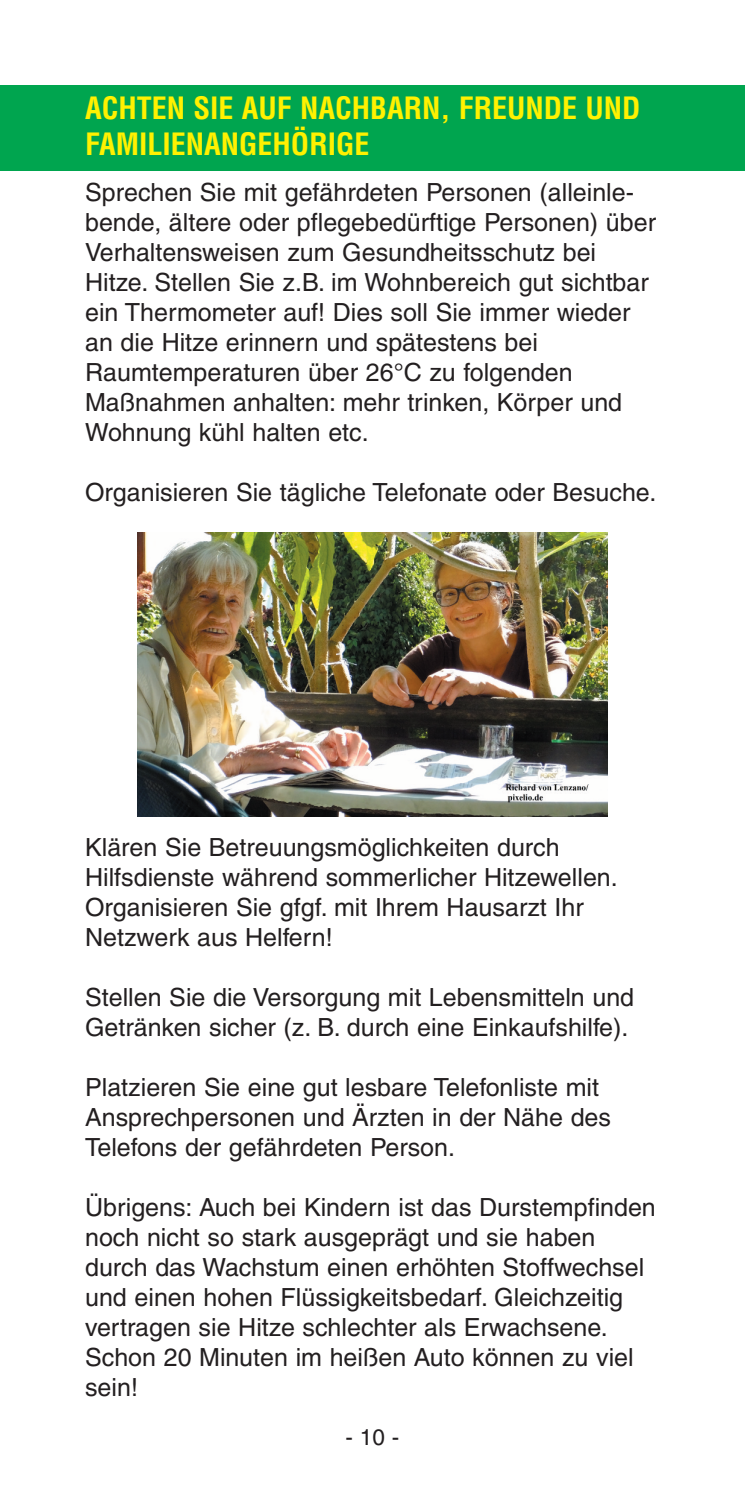
<style>
.page{position:relative;width:745px;height:1489px;background:#fff}
.page>*{position:absolute;margin:0;border:0;box-sizing:border-box;transform-origin:0 0}
.t1{font:700 condensed 30px/36px "Helvetica";color:#fff101}
.t2{font:25px/30px "Helvetica";color:#231f20}
.t3{font:22.5px "Helvetica";color:#231f20}
</style>
<div class="page">
<img style="left:137px;top:532px;width:470px;height:284px">
<div style="left:0;top:85px;width:744px;height:85px;background:#00a54f"></div>
<p class="t1" style="left:85px;top:90px;width:556px">ACHTEN SIE AUF NACHBARN, FREUNDE UND<br>FAMILIENANGEHÖRIGE</p>
<p class="t2" style="left:85px;top:180px;width:572px">Sprechen Sie mit gefährdeten Personen (alleinle&shy;bende, ältere oder pflegebedürftige Personen) über Verhaltensweisen zum Gesundheitsschutz bei Hitze. Stellen Sie z.B. im Wohnbereich gut sichtbar ein Thermometer auf! Dies soll Sie immer wieder an die Hitze erinnern und spätestens bei Raumtemperaturen über 26°C zu folgenden Maßnahmen anhalten: mehr trinken, Körper und Wohnung kühl halten etc.</p>
<p class="t2" style="left:85px;top:480px;width:572px">Organisieren Sie tägliche Telefonate oder Besuche.</p>
<p class="t2" style="left:85px;top:834px;width:534px">Klären Sie Betreuungsmöglichkeiten durch Hilfsdienste während sommerlicher Hitzewellen.<br>Organisieren Sie gfgf. mit Ihrem Hausarzt Ihr Netzwerk aus Helfern!</p>
<p class="t2" style="left:85px;top:984px;width:550px">Stellen Sie die Versorgung mit Lebensmitteln und<br>Getränken sicher (z. B. durch eine Einkaufshilfe).</p>
<p class="t2" style="left:85px;top:1074px;width:527px">Platzieren Sie eine gut lesbare Telefonliste mit<br>Ansprechpersonen und Ärzten in der Nähe des<br>Telefons der gefährdeten Person.</p>
<p class="t2" style="left:85px;top:1194px;width:572px">Übrigens: Auch bei Kindern ist das Durstempfinden noch nicht so stark ausgeprägt und sie haben durch das Wachstum einen erhöhten Stoffwechsel und einen hohen Flüssigkeitsbedarf. Gleichzeitig vertragen sie Hitze schlechter als Erwachsene.<br>Schon 20 Minuten im heißen Auto können zu viel sein!</p>
<p class="t3" style="left:345px;top:1428px;width:55px">-10-</p>
</div>
